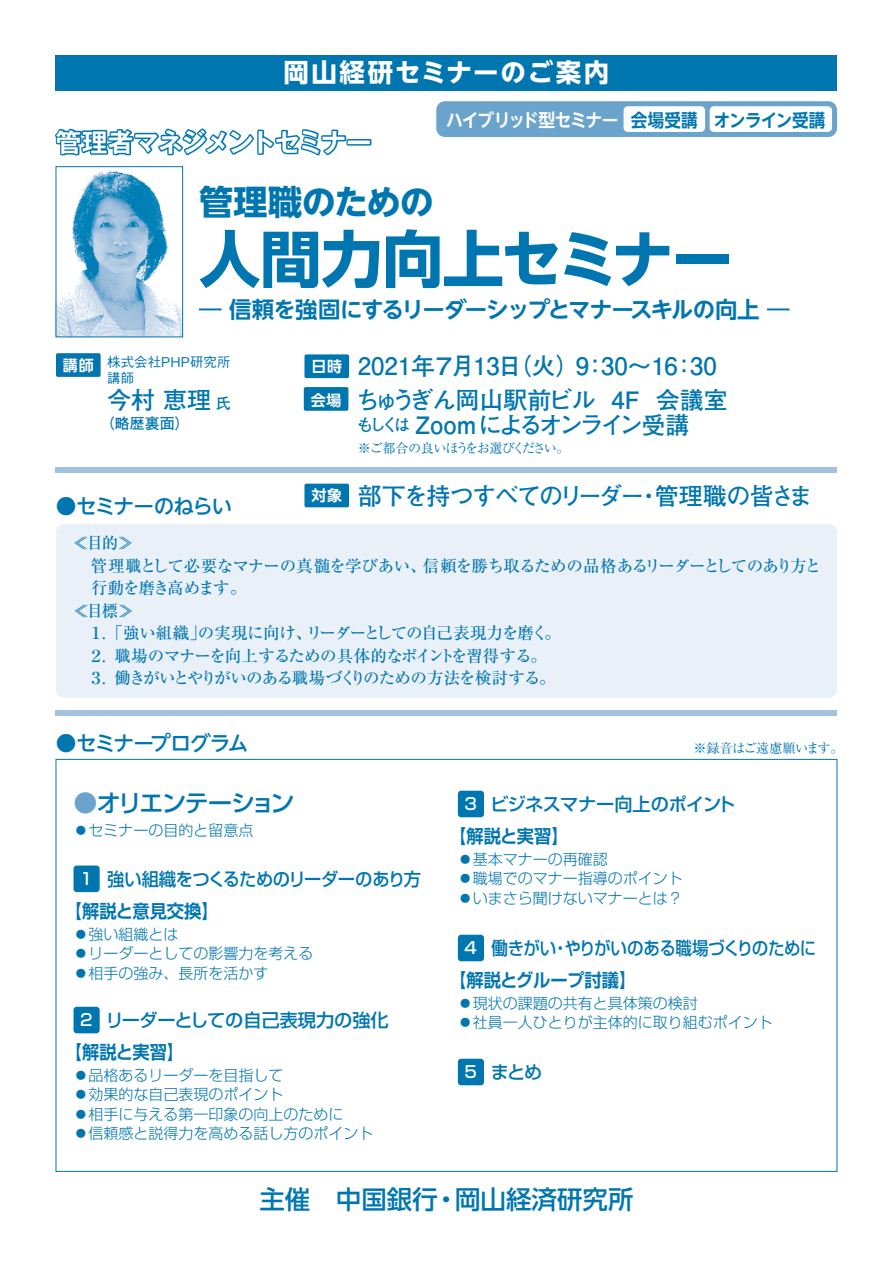
<style>
.page{position:relative;width:893px;height:1263px;background:#fff}
.page>*{position:absolute;margin:0;border:0;box-sizing:border-box;transform-origin:0 0}
.t1{font:61.5px "UD Shin Go NT Pr 6 Bold 90 pv RKSJ H";letter-spacing:-.025em;color:#0076b0}
.t2{font:34.2px "UD Shin Go NT Pr 6 Bold 90 pv RKSJ H";letter-spacing:-.02em;color:#0076b0}
.t3{font:25.5px "UD Shin Go NT Pr 6 Medium 90 pv RKSJ H";color:#0076b0}
.t4{font:25.5px "Gothic MB101 Pr 6 N De Bold 90 pv RKSJ H";letter-spacing:-.07em;color:#fff}
.t5{font:25.5px "UD Shin Go NT Pr 6 Bold 90 pv RKSJ H";letter-spacing:.075em;color:#fff}
.t6{font:24px/33.3px "Futo Go B101 Pr 6 N Bold 90 pv RKSJ H";color:#0076b0}
.t7{font:24px "Futo Go B101 Pr 6 N Bold 90 pv RKSJ H";letter-spacing:-.065em;color:#0076b0}
.t8{font:24px "Futo Go B101 Pr 6 N Bold 90 pv RKSJ H";letter-spacing:-.13em;color:#0076b0}
.t9{font:24px "Shin Go Pr 6 N Medium 90 pv RKSJ H";letter-spacing:-.08em;color:#0076b0}
.t10{font:22.5px "UD Shin Go NT Pr 6 De Bold 90 pv RKSJ H";letter-spacing:-.055em;color:#0076b0}
.t11{font:20.7px "UD Shin Go NT Pr 6 Medium 90 pv RKSJ H";letter-spacing:-.08em;color:#0076b0}
.t12{font:18.3px "UD Shin Go NT Pr 6 De Bold 90 pv RKSJ H";letter-spacing:-.06em;color:#fff;scale:.92 1}
.t13{font:18.15px "Shin Go Pr 6 N De Bold 90 pv RKSJ H";color:#0076b0;scale:.95 1}
.t14{font:18.15px "Shin Go Pr 6 N Medium 90 pv RKSJ H";letter-spacing:-.03em;color:#0076b0;scale:.91 1}
.t15{font:18.15px "Shin Go Pr 6 N Medium 90 pv RKSJ H";letter-spacing:-.03em;color:#0076b0;scale:.95 1}
.t16{font:18.15px "Shin Go Pr 6 N Medium 90 pv RKSJ H";letter-spacing:-.03em;color:#0076b0}
.t17{font:18.15px "Shin Go Pr 6 N Medium 90 pv RKSJ H";color:#0076b0}
.t18{font:16.5px "Ryumin Pr 6 N Medium 90 pv RKSJ H";letter-spacing:-.05em;color:#0076b0}
.t19{font:16.5px "Ryumin Pr 6 N Medium 90 pv RKSJ H";letter-spacing:-.08em;color:#0076b0}
.t20{font:15px "Shin Go Pr 6 N Light 90 pv RKSJ H";color:#0076b0}
.t21{font:15px "Futo Go B101 Pr 6 N Bold 90 pv RKSJ H";color:#0076b0}
.t22{font:15px "UD Shin Go NT Pr 6 De Bold 90 pv RKSJ H";color:#fff}
.t23{font:13.5px/16.5px "Gothic BBB Pr 6 N Medium 90 pv RKSJ H";color:#0076b0}
.t24{font:13.2px "Ryumin Pr 6 N Reg 90 pv RKSJ H";letter-spacing:-.085em;color:#0076b0}
.t25{font:13.2px "Ryumin Pr 6 N Reg 90 pv RKSJ H";letter-spacing:-.05em;color:#0076b0}
.s1{font-size:18px;color:#0076b0}
.s2{font-size:15px}
.s3{font-family:"UD Shin Go NT Pr 6 De Bold 90 pv RKSJ H";font-size:15px;color:#fff}
.s4{font-size:16.5px}
.s5{color:#6aa4cd}
.s6{font-size:16.35px;color:#fff}
</style>
<div class="page">
<div style="left:304px;top:354px;width:45px;height:24px;background:#0076b0;border-radius:2px"></div>
<div style="left:304px;top:387px;width:44px;height:24px;background:#0076b0;border-radius:2px"></div>
<div style="left:56px;top:55px;width:781px;height:35px;background:#0076b0"></div>
<img style="left:58px;top:170px;width:123px;height:165px">
<div style="left:56px;top:166px;width:127px;height:171px;border:1px solid #0076b0"></div>
<div style="left:56px;top:353px;width:45px;height:24px;background:#0076b0;border-radius:2px"></div>
<div style="left:56px;top:524px;width:781px;height:174px;background:#eaf0f8;border-radius:9px"></div>
<div style="left:56px;top:467px;width:781px;height:5px;background:#a3c2de"></div>
<div style="left:56px;top:710px;width:781px;height:5px;background:#a3c2de"></div>
<div style="left:304px;top:484px;width:45px;height:23px;background:#0076b0;border-radius:2px"></div>
<div style="left:436px;top:101px;width:401px;height:36px;background:#6aa4cd;border-radius:9px"></div>
<div style="left:624px;top:106px;width:81px;height:26px;background:#fff;border-radius:4px"></div>
<div style="left:710px;top:106px;width:122px;height:26px;background:#fff;border-radius:4px"></div>
<svg style="left:55px;top:128px;width:292px;height:28px"></svg>
<div style="left:346px;top:139px;width:25px;height:7px;border:3px solid #0076b0"></div>
<div style="left:458px;top:791px;width:26px;height:26px;background:#0076b0;border-radius:3px"></div>
<div style="left:458px;top:935px;width:26px;height:26px;background:#0076b0;border-radius:3px"></div>
<div style="left:74px;top:865px;width:26px;height:27px;background:#0076b0;border-radius:3px"></div>
<div style="left:74px;top:1007px;width:26px;height:26px;background:#0076b0;border-radius:3px"></div>
<div style="left:458px;top:1059px;width:26px;height:26px;background:#0076b0;border-radius:3px"></div>
<h3 class="t5" style="left:283px;top:52px;width:327px">岡山経研セミナーのご案内</h3>
<h3 class="t4" style="left:56px;top:121px;width:317px">管理者マネジメントセミナー</h3>
<p class="t12" style="left:446px;top:105px;width:414px">ハイブリッド型セミナー <span class="s1">会場受講 オンライン受講</span></p>
<p class="t22" style="left:63px;top:353px;width:32px">講師</p>
<h2 class="t2" style="left:199px;top:174px;width:236px">管理職のための</h2>
<h1 class="t1" style="left:199px;top:209px;width:535px">人間力向上セミナー</h1>
<h3 class="t10" style="left:199px;top:291px;width:592px">― 信頼を強固にするリーダーシップとマナースキルの向上 ―</h3>
<p class="t23" style="left:107px;top:352px;width:125px">株式会社PHP研究所講師</p>
<h3 class="t7" style="left:107px;top:381px;width:125px">今村 恵理 <span class="s2">氏</span></h3>
<p class="t21" style="left:100px;top:411px;width:91px">（略歴裏面）</p>
<h3 class="t6" style="left:311px;top:349px;width:419px"><span class="s3">日時</span> 2021年７月13日（火）9：30～16：30<span class="s3">会場</span> ちゅうぎん岡山駅前ビル 4F 会議室</h3>
<h3 class="t8" style="left:357px;top:406px;width:334px"><span class="s4">もしくは</span> Zoom によるオンライン受講</h3>
<p class="t24" style="left:358px;top:437px;width:213px">※ご都合の良いほうをお選びください。</p>
<h3 class="t11" style="left:56px;top:489px;width:178px">●セミナーのねらい</h3>
<h3 class="t7" style="left:311px;top:476px;width:503px"><span class="s3">対象</span> 部下を持つすべてのリーダー・管理職の皆さま</h3>
<p class="t18" style="left:73px;top:530px;width:62px">≪目的≫</p>
<p class="t18" style="left:91px;top:553px;width:732px">管理職として必要なマナーの真髄を学びあい、信頼を勝ち取るための品格あるリーダーとしてのあり方と</p>
<p class="t19" style="left:74px;top:575px;width:174px">　行動を磨き高めます。</p>
<p class="t18" style="left:73px;top:598px;width:62px">≪目標≫</p>
<p class="t18" style="left:74px;top:620px;width:488px">　１．「強い組織」の実現に向け、リーダーとしての自己表現力を磨く。</p>
<p class="t18" style="left:74px;top:643px;width:474px">　２．職場のマナーを向上するための具体的なポイントを習得する。</p>
<p class="t18" style="left:74px;top:665px;width:483px">　３．働きがいとやりがいのある職場づくりのための方法を検討する。</p>
<h3 class="t11" style="left:56px;top:727px;width:194px">●セミナープログラム</h3>
<h3 class="t9" style="left:74px;top:783px;width:222px"><span class="s5">●</span>オリエンテーション</h3>
<p class="t20" style="left:74px;top:818px;width:182px">●セミナーの目的と留意点</p>
<p class="t15" style="left:80px;top:864px;width:360px"><span class="s6">1</span> 強い組織をつくるためのリーダーのあり方</p>
<p class="t20" style="left:74px;top:922px;width:107px">●強い組織とは</p>
<p class="t20" style="left:74px;top:941px;width:241px">●リーダーとしての影響力を考える</p>
<p class="t20" style="left:74px;top:961px;width:197px">●相手の強み、長所を活かす</p>
<p class="t13" style="left:65px;top:896px;width:164px">【解説と意見交換】</p>
<p class="t17" style="left:80px;top:1005px;width:310px"><span class="s6">2</span> リーダーとしての自己表現力の強化</p>
<p class="t20" style="left:74px;top:1063px;width:212px">●品格あるリーダーを目指して</p>
<p class="t20" style="left:74px;top:1082px;width:212px">●効果的な自己表現のポイント</p>
<p class="t20" style="left:74px;top:1102px;width:272px">●相手に与える第一印象の向上のために</p>
<p class="t20" style="left:74px;top:1121px;width:302px">●信頼感と説得力を高める話し方のポイント</p>
<p class="t13" style="left:65px;top:1037px;width:127px">【解説と実習】</p>
<p class="t25" style="left:693px;top:738px;width:152px">※録音はご遠慮願います。</p>
<p class="t16" style="left:465px;top:789px;width:272px"><span class="s6">3</span> ビジネスマナー向上のポイント</p>
<p class="t20" style="left:458px;top:847px;width:151px">●基本マナーの再確認</p>
<p class="t20" style="left:458px;top:866px;width:226px">●職場でのマナー指導のポイント</p>
<p class="t20" style="left:458px;top:886px;width:226px">●いまさら聞けないマナーとは？</p>
<p class="t13" style="left:449px;top:821px;width:127px">【解説と実習】</p>
<p class="t14" style="left:465px;top:933px;width:388px"><span class="s6">4</span> 働きがい・やりがいのある職場づくりのために</p>
<p class="t20" style="left:458px;top:991px;width:241px">●現状の課題の共有と具体策の検討</p>
<p class="t20" style="left:458px;top:1010px;width:316px">●社員一人ひとりが主体的に取り組むポイント</p>
<p class="t13" style="left:449px;top:965px;width:198px">【解説とグループ討議】</p>
<p class="t16" style="left:465px;top:1057px;width:79px"><span class="s6">5</span> まとめ</p>
<h3 class="t3" style="left:259px;top:1178px;width:376px">主催　中国銀行・岡山経済研究所</h3>
</div>
